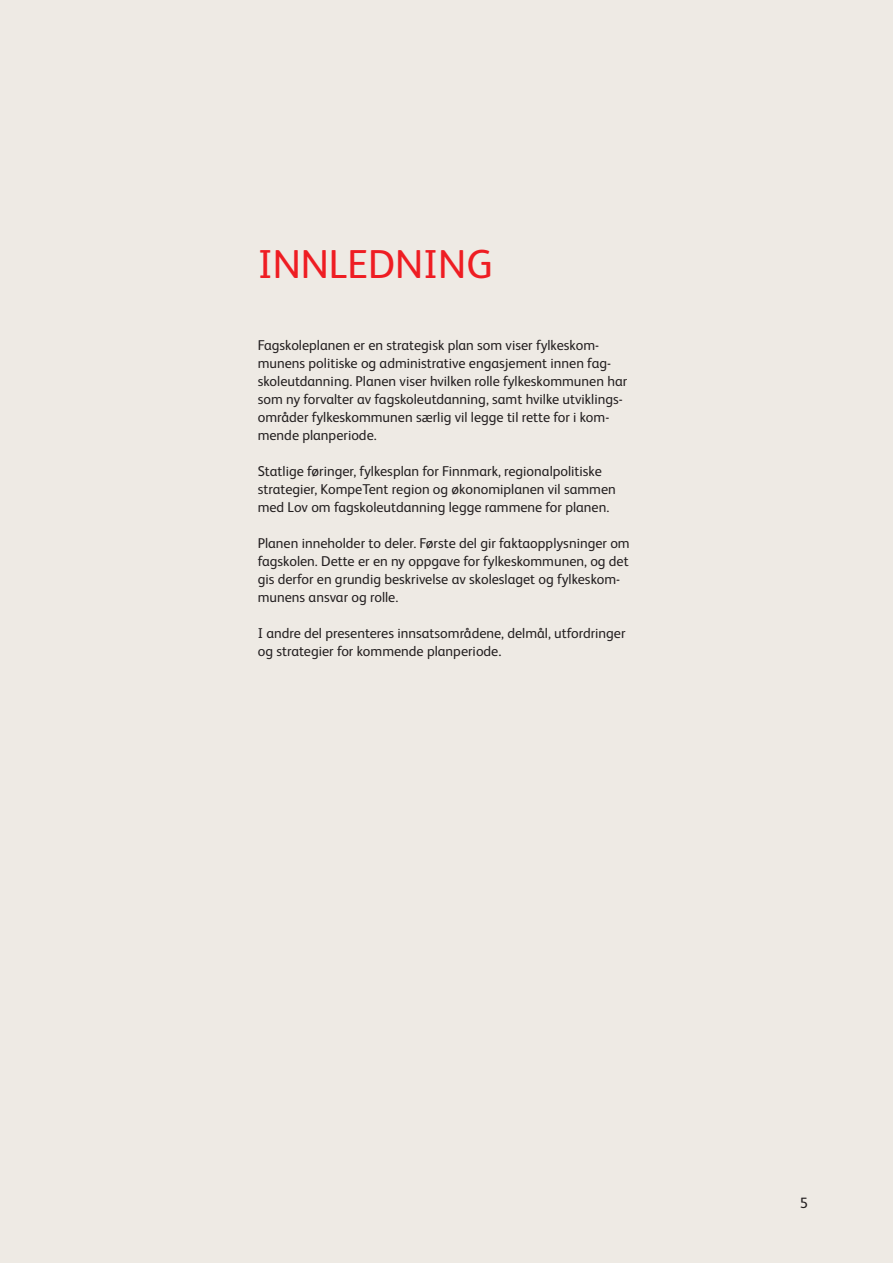
<style>
.page{position:relative;width:893px;height:1263px;background:#eeeae4}
.page>*{position:absolute;margin:0;border:0;box-sizing:border-box;transform-origin:0 0}
.t1{font:40.5px "FS Albert Pro";color:#ee1d23}
.t2{font:15px "FS Albert Pro";color:#231f20}
.t3{font:14.25px/18px "FS Albert Pro";color:#231f20}
.s1{font-size:15px}
</style>
<div class="page">
<h1 class="t1" style="left:258px;top:250px;width:237px">INNLEDNING</h1>
<p class="t3" style="left:258px;top:337px;width:371px">Fagskoleplanen er en strategisk plan som viser fylkeskom&shy;munens politiske og administrative engasjement innen fag&shy;skoleutdanning. Planen viser hvilken rolle fylkeskommunen har som ny forvalter av fagskoleutdanning, samt hvilke utviklings&shy;områder fylkeskommunen særlig vil legge til rette for i kom&shy;mende planperiode.</p>
<p class="t3" style="left:258px;top:463px;width:360px">Statlige føringer, fylkesplan for Finnmark, regionalpolitiske strategier, KompeTent region og økonomiplanen vil sammen med Lov om fagskoleutdanning legge rammene for planen.</p>
<p class="t3" style="left:258px;top:535px;width:373px">Planen inneholder to deler. Første del gir faktaopplysninger om fagskolen. Dette er en ny oppgave for fylkeskommunen, og det gis derfor en grundig beskrivelse av skoleslaget og fylkeskom&shy;munens ansvar og rolle.</p>
<p class="t3" style="left:258px;top:625px;width:369px">I andre del presenteres innsatsområdene, delmål, utfordringer og strategier for kommende planperiode<span class="s1">.</span></p>
<p class="t2" style="left:800px;top:1198px;width:10px">5</p>
</div>
